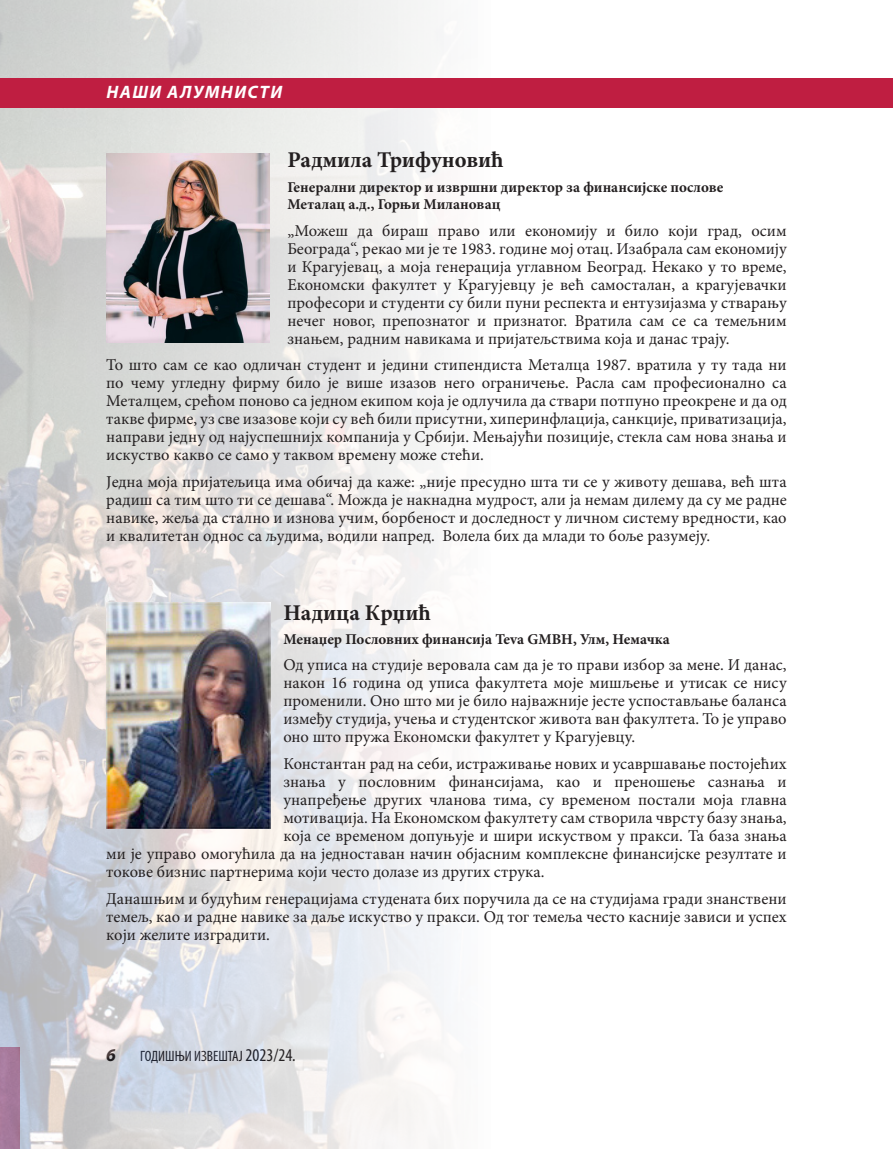
<style>
.page{position:relative;width:893px;height:1149px;background:#fff}
.page>*{position:absolute;margin:0;border:0;box-sizing:border-box;transform-origin:0 0}
.Tekst{font:700 22.5px "Minion Pro";color:#231f20}
.Alumnista{font:700 22.5px "Minion Pro";color:#231f20}
.t1{font:italic 700 18px "Myriad Pro";letter-spacing:.08em;color:#fff}
.t2{font:italic 700 18px "Myriad Pro";color:#231f20}
.Tekst_studenata{font:16.5px/18px "Minion Pro";color:#231f20;text-align:justify}
.Tekst-2{font:700 15px/16.5px "Minion Pro";color:#231f20}
.Afiliacija{font:700 15px "Minion Pro";color:#231f20}
.t3{font:condensed 15px "Myriad Pro";color:#231f20}
.s1{font-size:18px}
</style>
<div class="page">
<img style="left:0;top:0;width:491px;height:1148px">
<div style="left:0;top:78px;width:893px;height:29px;background:#bf1e41"></div>
<img style="left:106px;top:153px;width:163px;height:189px">
<img style="left:106px;top:602px;width:165px;height:225px">
<p class="t1" style="left:106px;top:80px;width:177px">НАШИ АЛУМНИСТИ</p>
<p class="Tekst" style="left:287px;top:144px;width:218px">Радмила Трифуновић</p>
<p class="Tekst-2" style="left:287px;top:179px;width:438px">Генерални директор и извршни директор за финансијске послове<br>Металац а.д., Горњи Милановац</p>
<p class="Tekst_studenata" style="left:287px;top:221px;width:501px">„Можеш да бираш право или економију и било који град, осим Београда“, рекао ми је те 1983. године мој отац. Изабрала сам економију и Крагујевац, а моја генерација углавном Београд. Некако у то време, Eкономски факултет у Крагујевцу је већ самосталан, а крагујевачки професори и студенти су били пуни респекта и ентузијазма у стварању нечег новог, препознатог и признатог. Вратила сам се са темељним знањем, радним навикама и пријатељствима која и данас трају.</p>
<p class="Tekst_studenata" style="left:106px;top:356px;width:682px">То што сам се као одличан студент и једини стипендиста Металца 1987. вратила у ту тада ни по чему угледну фирму било је више изазов него ограничење. Расла сам професионално са Металцем, срећом поново са једном екипом која је одлучила да ствари потпуно преокрене и да од такве фирме, уз све изазове који су већ били присутни, хиперинфлација, санкције, приватизација, направи једну од најуспешнијх компанија у Србији. Мењајући позиције, стекла сам нова знања и искуство какво се само у таквом времену може стећи.</p>
<p class="Tekst_studenata" style="left:106px;top:472px;width:682px">Једна моја пријатељица има обичај да каже: „није пресудно шта ти се у животу дешава, већ шта радиш са тим што ти се дешава“. Можда је накнадна мудрост, али ја немам дилему да су ме радне навике, жеља да стално и изнова учим, борбеност и доследност у личном систему вредности, као и квалитетан однос са људима, водили напред. Волела бих да млади то боље разумеју.</p>
<p class="Alumnista" style="left:283px;top:597px;width:149px">Надица Крџић</p>
<p class="Afiliacija" style="left:283px;top:628px;width:388px">Менаџер Пословних финансија Teva GMBH, Улм, Немачка</p>
<p class="Tekst_studenata" style="left:283px;top:656px;width:505px">Од уписа на студије веровала сам да је то прави избор за мене. И данас, након 16 година од уписа факултета моје мишљење и утисак се нису променили. Оно што ми је било најважније јесте успостављање баланса између студија, учења и студентског живота ван факултета. То је управо оно што пружа Економски факултет у Крагујевцу.</p>
<p class="Tekst_studenata" style="left:283px;top:754px;width:505px">Константан рад на себи, истраживање нових и усавршавање постојећих</p>
<p class="Tekst_studenata" style="left:283px;top:772px;width:505px">знања у пословним финансијама, као и преношење сазнања и</p>
<p class="Tekst_studenata" style="left:283px;top:790px;width:505px">унапређење других чланова тима, су временом постали моја главна</p>
<p class="Tekst_studenata" style="left:283px;top:808px;width:505px">мотивација. На Економском факултету сам створила чврсту базу знања,</p>
<p class="Tekst_studenata" style="left:283px;top:826px;width:505px">која се временом допуњује и шири искуством у пракси. Та база знања</p>
<p class="Tekst_studenata" style="left:106px;top:844px;width:682px">ми је управо омогућила да на једноставан начин објасним комплексне финансијске резултате и</p>
<p class="Tekst_studenata" style="left:106px;top:862px;width:440px">токове бизнис партнерима који често долазе из других струка.</p>
<p class="Tekst_studenata" style="left:106px;top:889px;width:682px">Данашњим и будућим генерацијама студената бих поручила да се на студијама гради знанствени темељ, као и радне навике за даље искуство у пракси. Од тог темеља често касније зависи и успех који желите изградити.</p>
<p class="t2" style="left:106px;top:1043px;width:11px">6</p>
<p class="t3" style="left:140px;top:1047px;width:157px">ГОДИШЊИ ИЗВЕШТАЈ <span class="s1">2023/24.</span></p>
</div>
